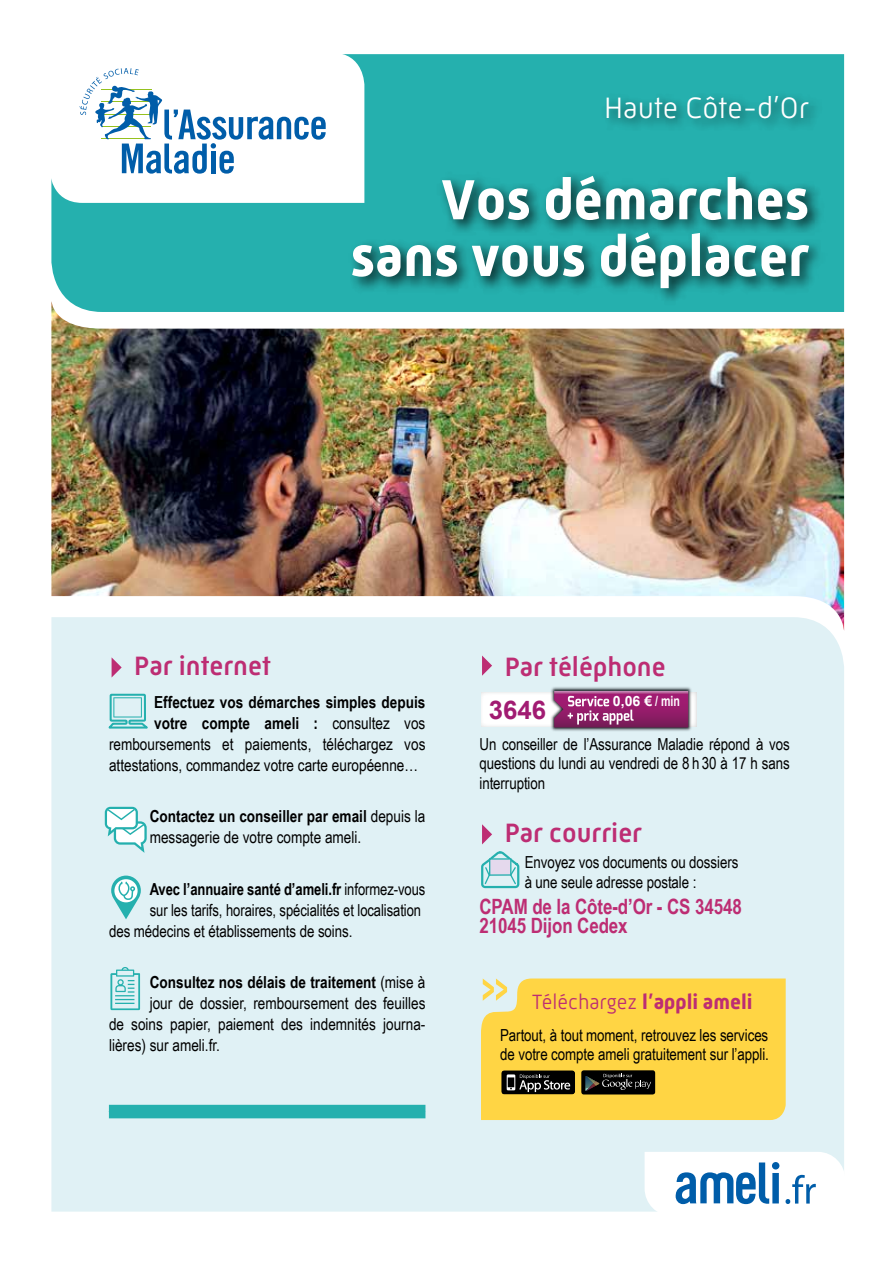
<style>
.page{position:relative;width:893px;height:1263px;background:#fff}
.page>*{position:absolute;margin:0;border:0;box-sizing:border-box;transform-origin:0 0}
.t1{font:700 57.75px "Mic 32 New";color:#fff}
.t2{font:300 30.15px "Mic 32 New";color:#fff}
.t3{font:500 27.15px "Mic 32 New";color:#bd2d73}
.t4{font:700 25.8px "Arial";color:#a11b72}
.t5{font:700 21.15px/19.6px "Arial Narrow";letter-spacing:-.005em;color:#bd2d73}
.t6{font:700 21.15px "Mic 32 New";color:#bd2d73}
.t7{font:16.65px/19.6px "Arial Narrow";letter-spacing:-.005em;color:#000}
.t8{font:700 16.65px "Arial Narrow";color:#000}
.t9{font:16.65px "Arial Narrow";letter-spacing:-.005em;color:#000;scale:.96 1}
.t10{font:700 16.65px "Arial Narrow";color:#000;scale:.96 1}
.t11{font:700 14.1px "Arial";color:#fff}
.s1{font-weight:700}
.s2{font-weight:400}
.s3{font-weight:300}
</style>
<div class="page">
<div style="left:51px;top:54px;width:793px;height:246px;background:#25b0ae"></div>
<div style="left:51px;top:632px;width:793px;height:579px;background:#e0f1f5"></div>
<img style="left:51px;top:300px;width:793px;height:332px">
<img style="left:338px;top:216px;width:494px;height:96px">
<img style="left:429px;top:160px;width:403px;height:96px">
<img style="left:593px;top:82px;width:237px;height:63px">
<svg style="left:51px;top:54px;width:313px;height:149px"></svg>
<svg style="left:80px;top:68px;width:246px;height:106px"></svg>
<svg style="left:645px;top:1152px;width:199px;height:60px"></svg>
<svg style="left:112px;top:657px;width:10px;height:20px"></svg>
<svg style="left:482px;top:655px;width:10px;height:21px"></svg>
<svg style="left:482px;top:824px;width:10px;height:20px"></svg>
<svg style="left:480px;top:850px;width:40px;height:39px;background:#b0dbe0"></svg>
<svg style="left:481px;top:978px;width:305px;height:142px;background:#ecc746"></svg>
<div style="left:109px;top:1105px;width:316px;height:13px;background:#25b0ae"></div>
<div style="left:481px;top:692px;width:216px;height:34px;background:#fff"></div>
<img style="left:550px;top:687px;width:143px;height:45px">
<svg style="left:554px;top:691px;width:134px;height:36px;background:#9f3a7c"></svg>
<svg style="left:105px;top:693px;width:45px;height:37px;background:#a8dddf"></svg>
<svg style="left:111px;top:875px;width:30px;height:44px"></svg>
<svg style="left:110px;top:967px;width:30px;height:43px"></svg>
<svg style="left:105px;top:807px;width:43px;height:46px"></svg>
<h2 class="t2" style="left:604px;top:90px;width:206px">Haute Côte-d’Or</h2>
<h1 class="t1" style="left:441px;top:166px;width:370px">Vos démarches</h1>
<h1 class="t1" style="left:351px;top:223px;width:460px">sans vous déplacer</h1>
<h3 class="t3" style="left:134px;top:650px;width:138px">Par internet</h3>
<h3 class="t3" style="left:505px;top:651px;width:162px">Par téléphone</h3>
<p class="t8" style="left:154px;top:689px;width:273px">Effectuez vos démarches simples depuis</p>
<p class="t11" style="left:613px;top:692px;width:69px">0,06 € / min</p>
<p class="t7" style="left:109px;top:712px;width:318px;line-height:21.1px;text-align:justify;text-indent:45px"><span class="s1">votre compte ameli :</span> consultez vos remboursements et paiements, téléchargez vos attestations, commandez votre carte européenne…</p>
<p class="t7" style="left:150px;top:805px;width:277px;line-height:21.1px"><span class="s1">Contactez un conseiller par email</span> depuis la messagerie de votre compte ameli.</p>
<p class="t10" style="left:150px;top:876px;width:289px">Avec l’annuaire santé d’ameli.fr <span class="s2">informez-vous</span></p>
<p class="t9" style="left:150px;top:897px;width:284px">sur les tarifs, horaires, spécialités et localisation</p>
<p class="t7" style="left:109px;top:920px;width:245px">des médecins et établissements de soins.</p>
<p class="t8" style="left:150px;top:969px;width:277px">Consultez nos délais de traitement <span class="s2">(mise à</span></p>
<p class="t7" style="left:150px;top:993px;width:277px">jour de dossier, remboursement des feuilles</p>
<p class="t7" style="left:109px;top:1014px;width:318px">de soins papier, paiement des indemnités journa-</p>
<p class="t7" style="left:109px;top:1035px;width:113px">lières) sur ameli.fr.</p>
<h3 class="t4" style="left:489px;top:692px;width:59px">3646</h3>
<p class="t7" style="left:479px;top:733px;width:312px;text-align:justify">Un conseiller de l’Assurance Maladie répond à vos questions du lundi au vendredi de 8 h 30 à 17 h sans interruption</p>
<h3 class="t3" style="left:505px;top:818px;width:139px">Par courrier</h3>
<p class="t7" style="left:525px;top:852px;width:215px">Envoyez vos documents ou dossiers à une seule adresse postale :</p>
<p class="t5" style="left:479px;top:895px;width:264px">CPAM de la Côte-d’Or - CS 34548<br>21045 Dijon Cedex</p>
<p class="t6" style="left:532px;top:990px;width:222px"><span class="s3">Téléchargez</span> l’appli ameli</p>
<p class="t7" style="left:500px;top:1024px;width:270px">Partout, à tout moment, retrouvez les services de votre compte ameli gratuitement sur l’appli.</p>
</div>
